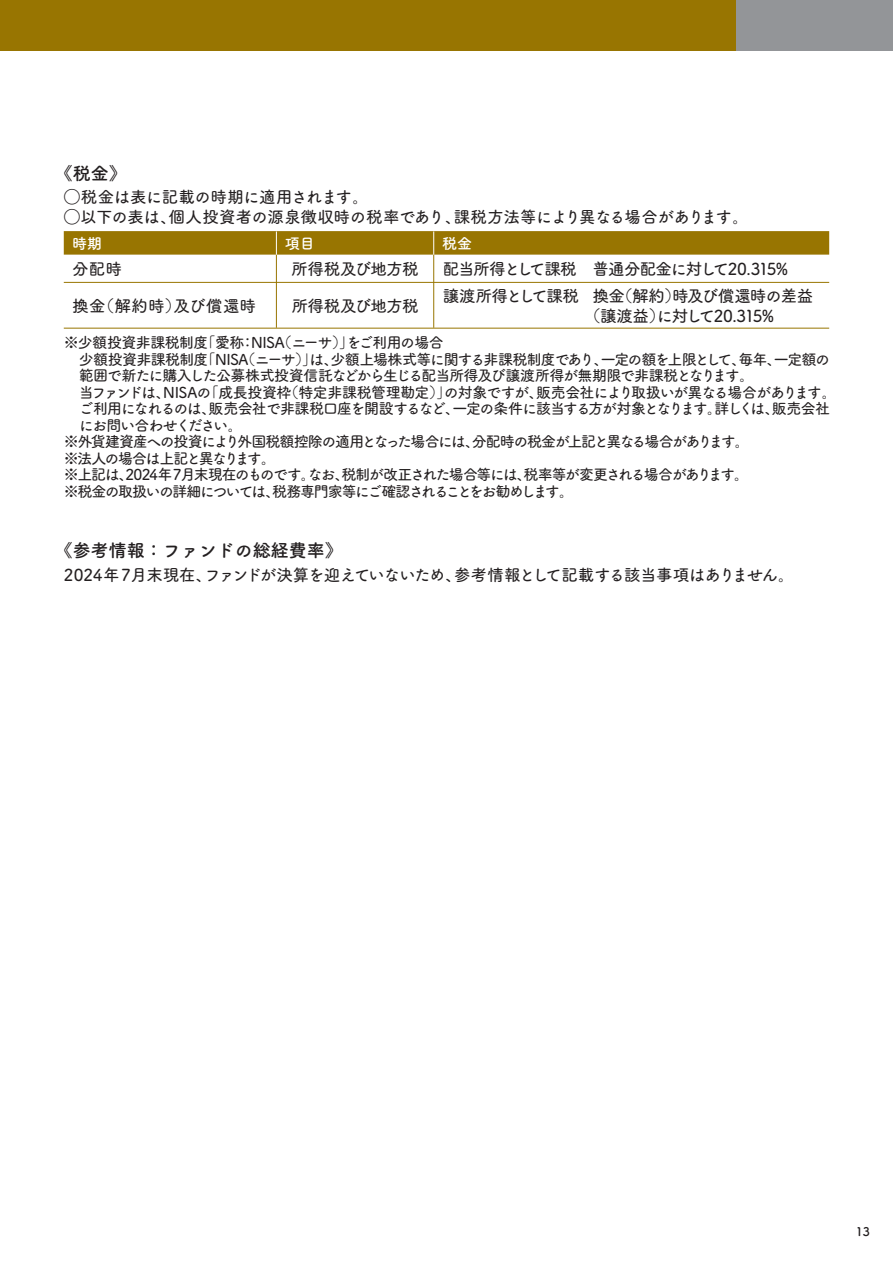
<style>
.page{position:relative;width:893px;height:1263px;background:#fff}
.page>*{position:absolute;margin:0;border:0;box-sizing:border-box;transform-origin:0 0}
.t1{font:18px "Tsuku A Rd Gothic Std B";color:#231f20}
.t2{font:16.5px/19.5px "Tsuku A Rd Gothic Std D";letter-spacing:-.04em;color:#231f20}
.t3{font:16.5px "Tsuku A Rd Gothic Std D";letter-spacing:-.06em;color:#231f20}
.t4{font:16.5px "Tsuku A Rd Gothic Std D";letter-spacing:-.08em;color:#231f20}
.t5{font:16.5px "Tsuku A Rd Gothic Std D";letter-spacing:.02em;color:#231f20}
.t6{font:15px "Tsuku A Rd Gothic Std D";letter-spacing:-.085em;color:#231f20}
.t7{font:15px "Tsuku A Rd Gothic Std D";letter-spacing:-.055em;color:#231f20}
.t8{font:15px "Tsuku A Rd Gothic Std D";letter-spacing:-.11em;color:#231f20}
.t9{font:15px "Tsuku A Rd Gothic Std D";letter-spacing:-.115em;color:#231f20}
.t10{font:15px "Tsuku A Rd Gothic Std D";letter-spacing:-.045em;color:#231f20}
.t11{font:15px "Tsuku A Rd Gothic Std D";letter-spacing:-.13em;color:#231f20}
.t12{font:15px "Tsuku A Rd Gothic Std B";color:#fff}
.t13{font:12px "Tsuku A Rd Gothic Std B";color:#231f20}
</style>
<div class="page">
<div style="left:736px;top:0;width:157px;height:51px;background:#939598"></div>
<div style="left:0;top:0;width:736px;height:51px;background:#987501"></div>
<hr style="left:276px;top:255px;width:1px;height:73px;background:#987501">
<hr style="left:64px;top:282px;width:765px;height:1px;background:#987501">
<hr style="left:433px;top:255px;width:1px;height:73px;background:#987501">
<hr style="left:64px;top:328px;width:765px;height:1px;background:#987501">
<svg style="left:64px;top:231px;width:765px;height:24px;background:#9a7806"></svg>
<p class="t1" style="left:55px;top:159px;width:73px">《税金》</p>
<p class="t2" style="left:64px;top:186px;width:687px">◯税金は表に記載の時期に適用されます。<br>◯以下の表は、個人投資者の源泉徴収時の税率であり、課税方法等により異なる場合があります。</p>
<p class="t2" style="left:72px;top:258px;width:51px">分配時</p>
<p class="t2" style="left:292px;top:258px;width:128px">所得税及び地方税</p>
<p class="t2" style="left:443px;top:254px;width:372px;line-height:27.2px">配当所得として課税　普通分配金に対して20.315%<br>譲渡所得として課税　換金（解約）時及び償還時の差益</p>
<p class="t4" style="left:584px;top:303px;width:191px">（譲渡益）に対して20.315%</p>
<p class="t12" style="left:72px;top:231px;width:31px">時期</p>
<p class="t12" style="left:285px;top:231px;width:31px">項目</p>
<p class="t12" style="left:442px;top:231px;width:31px">税金</p>
<p class="t5" style="left:72px;top:293px;width:185px">換金（解約時）及び償還時</p>
<p class="t2" style="left:292px;top:295px;width:128px">所得税及び地方税</p>
<p class="t10" style="left:64px;top:331px;width:382px">※少額投資非課税制度「愛称：NISA（ニーサ）」をご利用の場合</p>
<p class="t6" style="left:79px;top:347px;width:753px">少額投資非課税制度「NISA（ニーサ）」は、少額上場株式等に関する非課税制度であり、一定の額を上限として、毎年、一定額の</p>
<p class="t6" style="left:79px;top:364px;width:677px">範囲で新たに購入した公募株式投資信託などから生じる配当所得及び譲渡所得が無期限で非課税となります。</p>
<p class="t7" style="left:79px;top:380px;width:759px">当ファンドは、NISAの「成長投資枠（特定非課税管理勘定）」の対象ですが、販売会社により取扱いが異なる場合があります。</p>
<p class="t6" style="left:79px;top:397px;width:753px">ご利用になれるのは、販売会社で非課税口座を開設するなど、一定の条件に該当する方が対象となります。詳しくは、販売会社</p>
<p class="t6" style="left:79px;top:413px;width:165px">にお問い合わせください。</p>
<p class="t6" style="left:64px;top:430px;width:688px">※外貨建資産への投資により外国税額控除の適用となった場合には、分配時の税金が上記と異なる場合があります。</p>
<p class="t11" style="left:64px;top:446px;width:214px">※法人の場合は上記と異なります。</p>
<p class="t8" style="left:64px;top:463px;width:687px">※上記は、2024年７月末現在のものです。なお、税制が改正された場合等には、税率等が変更される場合があります。</p>
<p class="t9" style="left:64px;top:479px;width:512px">※税金の取扱いの詳細については、税務専門家等にご確認されることをお勧めします。</p>
<p class="t1" style="left:55px;top:536px;width:289px">《参考情報：ファンドの総経費率》</p>
<p class="t3" style="left:64px;top:562px;width:732px">2024年７月末現在、ファンドが決算を迎えていないため、参考情報として記載する該当事項はありません。</p>
<p class="t13" style="left:856px;top:1222px;width:16px">13</p>
</div>
